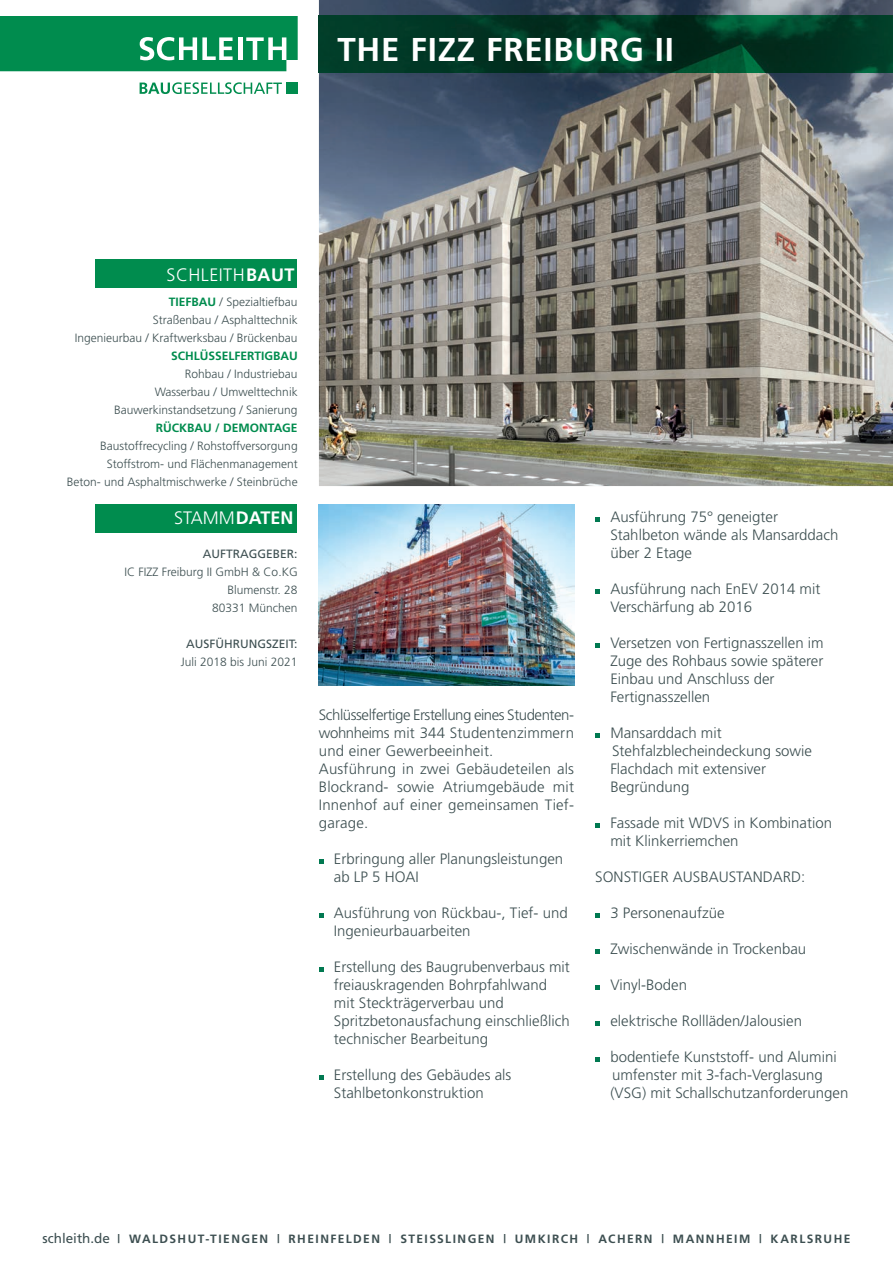
<style>
.page{position:relative;width:893px;height:1263px;background:#fff}
.page>*{position:absolute;margin:0;border:0;box-sizing:border-box;transform-origin:0 0}
.t1{font:700 33px "Frutiger";letter-spacing:.025em;color:#fff}
.t2{font:300 18px "Frutiger";letter-spacing:.025em;color:#fff}
.t3{font:300 15px/18px "Frutiger";color:#3d4f51}
.t4{font:300 12px/18px "Frutiger";color:#3d4f51;text-align:right}
.t5{font:700 12px "Frutiger";letter-spacing:.12em;color:#3d4f51}
.t6{font:700 12px "Frutiger";color:#008c4e}
.t7{font:12px "Frutiger";color:#3d4f51}
.s1{font-weight:700}
.s2{font-weight:700;color:#008c4e}
.s3{font-weight:400;font-size:13.5px}
</style>
<div class="page">
<div style="left:95px;top:259px;width:202px;height:29px;background:#008c4e"></div>
<div style="left:95px;top:504px;width:202px;height:29px;background:#008c4e"></div>
<svg style="left:140px;top:82px;width:142px;height:12px"></svg>
<div style="left:286px;top:83px;width:12px;height:11px;background:#008c4e"></div>
<svg style="left:0;top:17px;width:298px;height:54px;background:#19975f"></svg>
<img style="left:319px;top:0;width:574px;height:486px">
<img style="left:319px;top:504px;width:255px;height:181px">
<svg style="left:319px;top:860px;width:4px;height:4px"></svg>
<svg style="left:319px;top:914px;width:4px;height:4px"></svg>
<svg style="left:319px;top:968px;width:4px;height:4px"></svg>
<svg style="left:319px;top:1076px;width:4px;height:4px"></svg>
<svg style="left:595px;top:518px;width:5px;height:4px"></svg>
<svg style="left:595px;top:590px;width:5px;height:4px"></svg>
<svg style="left:595px;top:644px;width:5px;height:4px"></svg>
<svg style="left:595px;top:734px;width:5px;height:4px"></svg>
<svg style="left:595px;top:824px;width:5px;height:4px"></svg>
<svg style="left:595px;top:914px;width:5px;height:4px"></svg>
<svg style="left:595px;top:950px;width:5px;height:4px"></svg>
<svg style="left:595px;top:986px;width:5px;height:4px"></svg>
<svg style="left:595px;top:1022px;width:5px;height:4px"></svg>
<svg style="left:595px;top:1058px;width:5px;height:4px"></svg>
<img style="left:319px;top:16px;width:574px;height:57px">
<h1 class="t1" style="left:337px;top:30px;width:338px">THE FIZZ FREIBURG II</h1>
<p class="t2" style="left:167px;top:264px;width:129px">SCHLEITH<span class="s1">BAUT</span></p>
<p class="t4" style="left:75px;top:293px;width:224px"><span class="s2">TIEFBAU</span> / Spezialtiefbau<br>Straßenbau / Asphalttechnik<br>Ingenieurbau / Kraftwerksbau / Brückenbau</p>
<p class="t6" style="left:171px;top:349px;width:128px">SCHLÜSSELFERTIGBAU</p>
<p class="t4" style="left:114px;top:365px;width:185px">Rohbau / Industriebau<br>Wasserbau / Umwelttechnik<br>Bauwerkinstandsetzung / Sanierung</p>
<p class="t6" style="left:156px;top:421px;width:143px">RÜCKBAU / DEMONTAGE</p>
<p class="t4" style="left:67px;top:437px;width:232px">Baustoffrecycling / Rohstoffversorgung<br>Stoffstrom- und Flächenmanagement<br>Beton- und Asphaltmischwerke / Steinbrüche</p>
<p class="t2" style="left:174px;top:508px;width:121px">STAMM<span class="s1">DATEN</span></p>
<p class="t7" style="left:203px;top:547px;width:96px">AUFTRAGGEBER:</p>
<p class="t4" style="left:125px;top:563px;width:175px">IC FIZZ Freiburg II GmbH &amp; Co.KG<br>Blumenstr. 28<br>80331 München</p>
<p class="t7" style="left:186px;top:637px;width:113px">AUSFÜHRUNGSZEIT:</p>
<p class="t4" style="left:181px;top:653px;width:118px">Juli 2018 bis Juni 2021</p>
<p class="t3" style="left:319px;top:706px;width:257px">Schlüsselfertige Erstellung eines Studenten&shy;wohnheims mit 344 Studentenzimmern und einer Gewerbeeinheit.<br>Ausführung in zwei Gebäudeteilen als Blockrand- sowie Atriumgebäude mit Innenhof auf einer gemeinsamen Tief&shy;garage.</p>
<p class="t3" style="left:334px;top:850px;width:231px">Erbringung aller Planungsleistungen ab LP 5 HOAI</p>
<p class="t3" style="left:334px;top:904px;width:235px">Ausführung von Rückbau-, Tief- und<br>Ingenieurbauarbeiten</p>
<p class="t3" style="left:334px;top:958px;width:237px">Erstellung des Baugrubenverbaus mit freiauskragenden Bohrpfahlwand mit Steckträgerverbau und Spritzbetonausfachung einschließlich technischer Bearbeitung</p>
<p class="t3" style="left:334px;top:1066px;width:179px">Erstellung des Gebäudes als<br>Stahlbetonkonstruktion</p>
<p class="t3" style="left:610px;top:508px;width:230px">Ausführung 75° geneigter<br>Stahlbeton wände als Mansarddach über 2 Etage</p>
<p class="t3" style="left:610px;top:580px;width:212px">Ausführung nach EnEV 2014 mit<br>Verschärfung ab 2016</p>
<p class="t3" style="left:610px;top:634px;width:215px">Versetzen von Fertignasszellen im<br>Zuge des Rohbaus sowie späterer<br>Einbau und Anschluss der<br>Fertignasszellen</p>
<p class="t3" style="left:610px;top:724px;width:203px">Mansarddach mit<br>Stehfalzblecheindeckung sowie<br>Flachdach mit extensiver<br>Begründung</p>
<p class="t3" style="left:610px;top:814px;width:223px">Fassade mit WDVS in Kombination mit Klinkerriemchen</p>
<p class="t3" style="left:595px;top:868px;width:211px">SONSTIGER AUSBAUSTANDARD:</p>
<p class="t3" style="left:610px;top:904px;width:116px">3 Personenaufzüe</p>
<p class="t3" style="left:610px;top:940px;width:197px">Zwischenwände in Trockenbau</p>
<p class="t3" style="left:610px;top:976px;width:78px">Vinyl-Boden</p>
<p class="t3" style="left:610px;top:1012px;width:193px">elektrische Rollläden/Jalousien</p>
<p class="t3" style="left:610px;top:1048px;width:240px">bodentiefe Kunststoff- und Alumini umfenster mit 3-fach-Verglasung (VSG) mit Schallschutzanforderungen</p>
<p class="t5" style="left:43px;top:1231px;width:809px"><span class="s3">schleith.de</span> | WALDSHUT-TIENGEN | RHEINFELDEN | STEISSLINGEN | UMKIRCH | ACHERN | MANNHEIM | KARLSRUHE</p>
</div>
